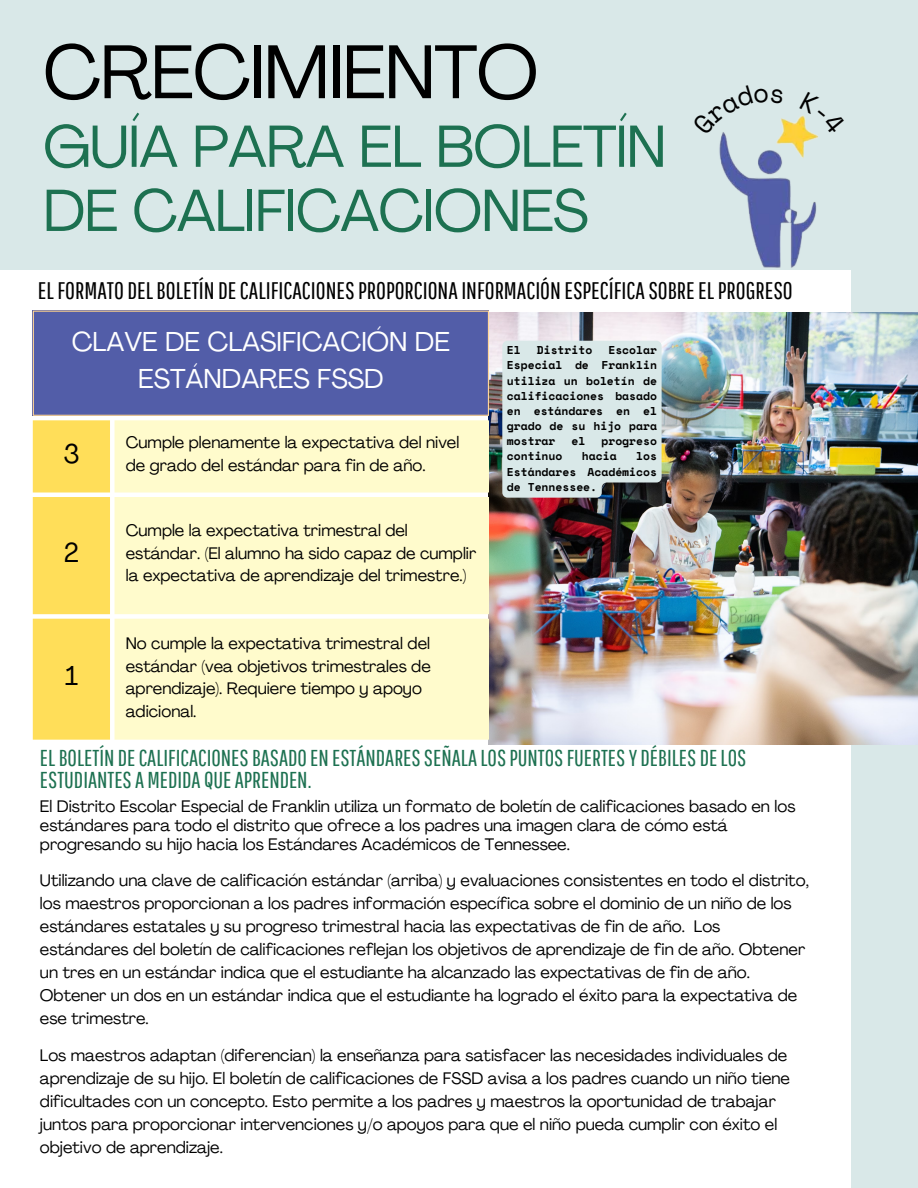
<style>
.page{position:relative;width:918px;height:1188px;background:#d9e8e8}
.page>*{position:absolute;margin:0;border:0;box-sizing:border-box;transform-origin:0 0}
.t1{font:75px "Agrandir";letter-spacing:-.015em;color:#000}
.t2{font:58.5px/64.2px "Agrandir";letter-spacing:-.015em;color:#1d7151}
.t3{font:27px/37.2px "Agrandir";color:#fff;text-align:center}
.t4{font:27px "Agrandir";color:#000}
.t5{font:24px "Pathway Gothic One";color:#000}
.t6{font:22.95px/22.6px "Pathway Gothic One";color:#1d7151}
.t7{font:16.5px/23px "Agrandir";color:#000}
.t8{font:700 11.4px/15.1px "Space Mono";color:#000;text-align:justify}
</style>
<div class="page">
<div style="left:0;top:270px;width:851px;height:918px;background:#fff"></div>
<img style="left:489px;top:313px;width:429px;height:432px">
<div style="left:33px;top:311px;width:456px;height:105px;background:#525da8"></div>
<div style="left:33px;top:420px;width:77px;height:320px;background:#ffde59"></div>
<div style="left:115px;top:420px;width:374px;height:320px;background:#fffbcc"></div>
<hr style="left:33px;top:312px;width:1px;height:103px;background:#ffd699">
<hr style="left:488px;top:312px;width:1px;height:103px;background:#ffd699">
<hr style="left:33px;top:311px;width:456px;height:1px;background:#ffd699">
<hr style="left:33px;top:415px;width:456px;height:1px;background:#ffd699">
<img style="left:719px;top:117px;width:100px;height:151px">
<div style="left:502px;top:341px;width:160px;height:157px;background:#d9e8e8"></div>
<svg style="left:719px;top:117px;width:64px;height:18px"></svg>
<svg style="left:800px;top:115px;width:19px;height:20px"></svg>
<p class="t1" style="left:43px;top:42px;width:497px">CRECIMIENTO</p>
<p class="t2" style="left:43px;top:120px;width:625px">GUÍA PARA EL BOLETÍN<br>DE CALIFICACIONES</p>
<h3 class="t5" style="left:38px;top:276px;width:756px">ELFORMATO DELBOLETÍN DECALIFICACIONESPROPORCIONAINFORMACIÓN ESPECÍFICASOBREELPROGRESO</h3>
<h1 class="t3" style="left:72px;top:326px;width:380px">CLAVE DE CLASIFICACIÓN DE<br>ESTÁNDARES FSSD</h1>
<p class="t4" style="left:63px;top:443px;width:18px">3</p>
<p class="t7" style="left:126px;top:433px;width:335px;line-height:22.5px">Cumple plenamente la expectativa del nivel de grado del estándar para fin de año.</p>
<p class="t4" style="left:64px;top:542px;width:17px">2</p>
<p class="t4" style="left:65px;top:665px;width:14px">1</p>
<p class="t7" style="left:126px;top:521px;width:352px;line-height:22.5px">Cumple la expectativa trimestral del estándar. (El alumno ha sido capaz de cumplir la expectativa de aprendizaje del trimestre.)</p>
<p class="t7" style="left:126px;top:634px;width:307px;line-height:22.5px">No cumple la expectativa trimestral del estándar (vea objetivos trimestrales de aprendizaje). Requiere tiempo y apoyo adicional.</p>
<p class="t8" style="left:507px;top:342px;width:15px">El</p>
<p class="t8" style="left:537px;top:342px;width:57px">Distrito</p>
<p class="t8" style="left:507px;top:342px;width:152px;text-indent:102px">Escolar Especial de Franklin utiliza un boletín de calificaciones basado en estándares en el grado de su hijo para mostrar</p>
<p class="t8" style="left:572px;top:433px;width:15px">el</p>
<p class="t8" style="left:601px;top:433px;width:57px">progreso</p>
<p class="t8" style="left:507px;top:448px;width:57px">continuo</p>
<p class="t8" style="left:582px;top:448px;width:36px">hacia</p>
<p class="t8" style="left:507px;top:448px;width:152px;text-indent:129px">los Estándares Académicos de Tennessee.</p>
<p class="t6" style="left:40px;top:746px;width:708px">ELBOLETÍN DECALIFICACIONESBASADO EN ESTÁNDARESSEÑALALOSPUNTOSFUERTESY DÉBILES DELOS<br>ESTUDIANTESA MEDIDA QUEAPRENDEN.</p>
<p class="t7" style="left:40px;top:798px;width:757px;line-height:19px">El Distrito Escolar Especial de Franklin utiliza un formato de boletín de calificaciones basado en los estándares para todo el distrito que ofrece a los padres una imagen clara de cómo está progresando su hijo hacia los Estándares Académicos de Tennessee.</p>
<p class="t7" style="left:40px;top:870px;width:771px">Utilizando una clave de calificación estándar (arriba) y evaluaciones consistentes en todo el distrito, los maestros proporcionan a los padres información específica sobre el dominio de un niño de los estándares estatales y su progreso trimestral hacia las expectativas de fin de año. Los estándares del boletín de calificaciones reflejan los objetivos de aprendizaje de fin de año. Obtener un tres en un estándar indica que el estudiante ha alcanzado las expectativas de fin de año.<br>Obtener un dos en un estándar indica que el estudiante ha logrado el éxito para la expectativa de ese trimestre.</p>
<p class="t7" style="left:40px;top:1045px;width:752px">Los maestros adaptan (diferencian) la enseñanza para satisfacer las necesidades individuales de aprendizaje de su hijo. El boletín de calificaciones de FSSD avisa a los padres cuando un niño tiene dificultades con un concepto. Esto permite a los padres y maestros la oportunidad de trabajar juntos para proporcionar intervenciones y/o apoyos para que el niño pueda cumplir con éxito el objetivo de aprendizaje.</p>
</div>
